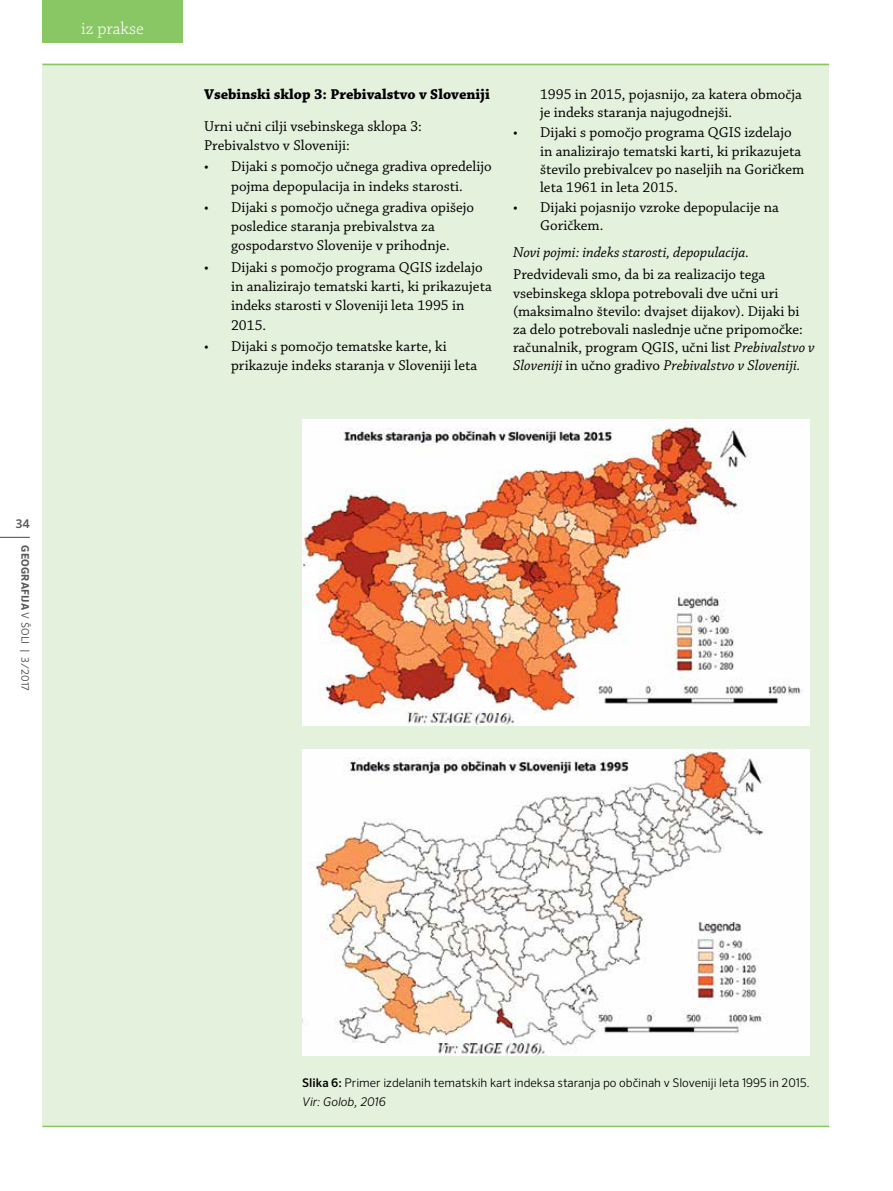
<style>
.page{position:relative;width:893px;height:1191px;background:#fff}
.page>*{position:absolute;margin:0;border:0;box-sizing:border-box;transform-origin:0 0}
.t1{font:300 18px "Chaparral Pro";color:#fff}
.t2{font:15px/18.1px "Chaparral Pro";color:#000}
.t3{font:700 15px "Chaparral Pro";color:#000}
.t4{font:italic 15px "Chaparral Pro";color:#000}
.t5{font:300 12px/18.6px "Sero Pro";color:#000}
.t6{font:500 12px "Sero Pro";color:#58595b}
.t7{font:10.5px "Sero Pro";letter-spacing:.005em;color:#58595b}
.s1{font-weight:700}
.s2{font-style:italic}
.s3{font-weight:500}
</style>
<div class="page">
<div style="left:43px;top:64px;width:786px;height:1063px;background:#e4f1dc"></div>
<hr style="left:43px;top:64px;width:786px;height:1px;background:#89c765">
<hr style="left:43px;top:1125px;width:786px;height:2px;background:#89c765">
<img style="left:302px;top:420px;width:508px;height:305px">
<img style="left:302px;top:749px;width:508px;height:306px">
<hr style="left:0;top:537px;width:30px;height:1px;background:#58595b">
<div style="left:43px;top:0;width:140px;height:43px;background:#89c765"></div>
<p class="t1" style="left:81px;top:18px;width:64px">iz prakse</p>
<p class="t6" style="left:16px;top:516px;width:15px">34</p>
<p class="t7" style="left:32px;top:545px;width:147px;rotate:90deg"><span class="s1">Geografija</span> v šoli | 3/2017</p>
<p class="t3" style="left:204px;top:85px;width:287px">Vsebinski sklop 3: Prebivalstvo v Sloveniji</p>
<p class="t2" style="left:204px;top:117px;width:219px;line-height:19.2px">Urni učni cilji vsebinskega sklopa 3:<br>Prebivalstvo v Sloveniji:</p>
<p class="t2" style="left:204px;top:158px;width:289px;line-height:19.2px;text-align:center">• Dijaki s pomočjo učnega gradiva opredelijo pojma depopulacija in indeks starosti.</p>
<p class="t2" style="left:231px;top:198px;width:245px;line-height:19.2px;text-indent:-27px">• Dijaki s pomočjo učnega gradiva opišejo posledice staranja prebivalstva za gospodarstvo Slovenije v prihodnje.</p>
<p class="t2" style="left:204px;top:259px;width:214px">• Dijaki s pomočjo programa QGIS</p>
<p class="t2" style="left:231px;top:258px;width:262px;line-height:19.2px;text-indent:204px">izdelajo in analizirajo tematski karti, ki prikazujeta indeks starosti v Sloveniji leta 1995 in<br>2015.</p>
<p class="t2" style="left:231px;top:337px;width:248px;line-height:19.2px;text-indent:-27px">• Dijaki s pomočjo tematske karte, ki prikazuje indeks staranja v Sloveniji leta</p>
<p class="t2" style="left:540px;top:86px;width:263px">1995 in 2015, pojasnijo, za katera območja je indeks staranja najugodnejši.</p>
<p class="t2" style="left:513px;top:124px;width:214px">• Dijaki s pomočjo programa QGIS</p>
<p class="t2" style="left:540px;top:124px;width:266px;text-indent:204px">izdelajo in analizirajo tematski karti, ki prikazujeta število prebivalcev po naseljih na Goričkem leta 1961 in leta 2015.</p>
<p class="t2" style="left:540px;top:199px;width:240px;text-indent:-27px">• Dijaki pojasnijo vzroke depopulacije na<br>Goričkem.</p>
<p class="t4" style="left:513px;top:244px;width:238px">Novi pojmi: indeks starosti, depopulacija.</p>
<p class="t2" style="left:513px;top:266px;width:303px">Predvidevali smo, da bi za realizacijo tega vsebinskega sklopa potrebovali dve učni uri (maksimalno število: dvajset dijakov). Dijaki bi za delo potrebovali naslednje učne pripomočke: računalnik, program QGIS , učni list <span class="s2">Prebivalstvo v Sloveniji</span> in učno gradivo <span class="s2">Prebivalstvo v Sloveniji.</span></p>
<p class="t5" style="left:302px;top:1073px;width:509px"><span class="s3">Slika 6:</span> Primer izdelanih tematskih kart indeksa staranja po občinah v Sloveniji leta 1995 in 2015.<br><span class="s2">Vir: Golob, 2016</span></p>
</div>
